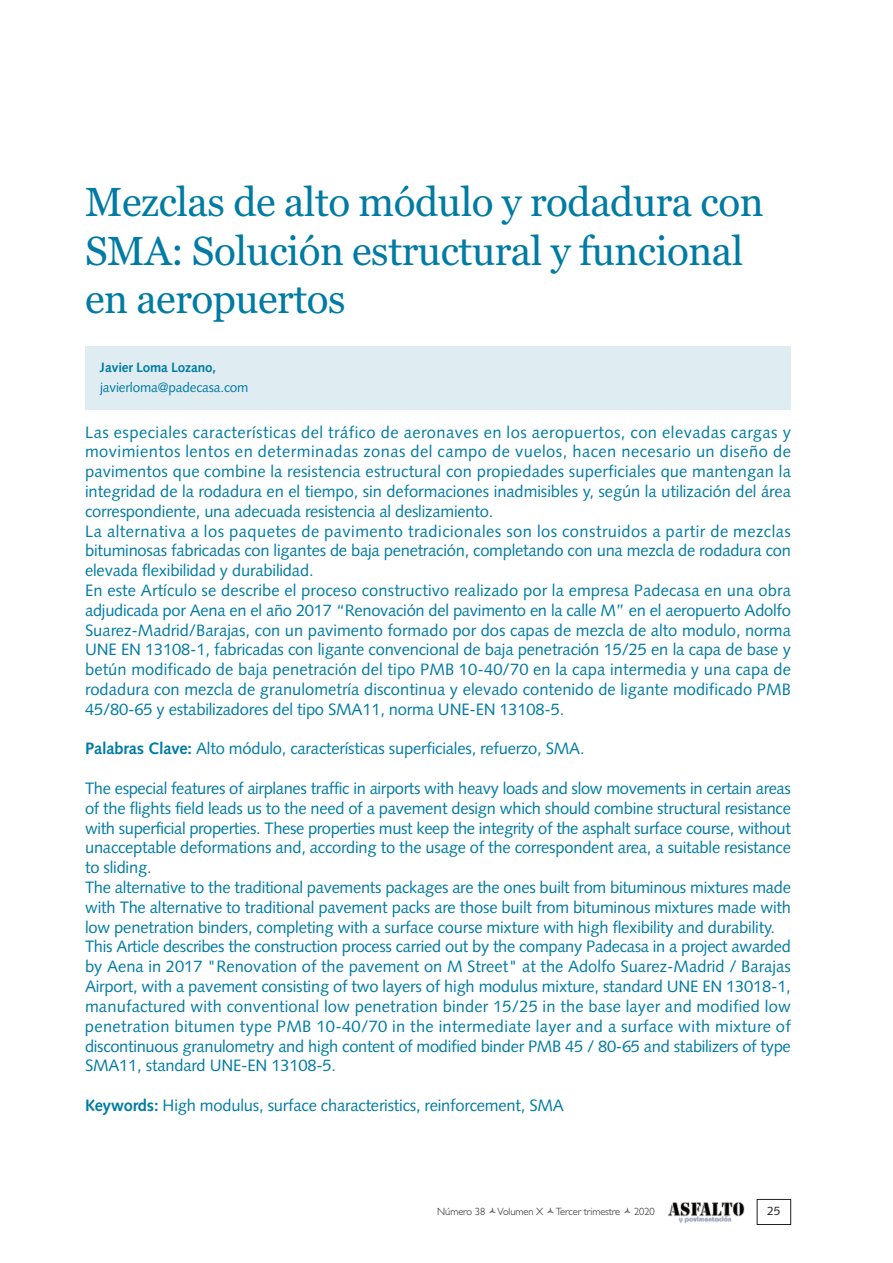
<style>
.page{position:relative;width:893px;height:1263px;background:#fff}
.page>*{position:absolute;margin:0;border:0;box-sizing:border-box;transform-origin:0 0}
.t1{font:40.5px/48.6px "Georgia";letter-spacing:-.01em;color:#007ba3}
.t2{font:16.5px/19.8px "Syntax LT Std";letter-spacing:-.01em;color:#007ba3}
.t3{font:13.5px "Syntax LT Std";letter-spacing:-.01em;color:#007ba3}
.t4{font:700 13.5px "Syntax LT Std";letter-spacing:-.01em;color:#007ba3}
.t5{font:12px "Syntax LT Std";color:#231f20}
.t6{font:300 10.5px "Gill Sans";letter-spacing:-.01em;color:#231f20}
.s1{font-weight:700}
</style>
<div class="page">
<img style="left:668px;top:1202px;width:77px;height:21px">
<div style="left:757px;top:1199px;width:34px;height:26px;border:1px solid #231f20"></div>
<div style="left:85px;top:346px;width:706px;height:64px;background:#dfecf2"></div>
<h1 class="t1" style="left:85px;top:178px;width:680px">Mezclas de alto módulo y rodadura con<br>SMA: Solución estructural y funcional en aeropuertos</h1>
<p class="t4" style="left:100px;top:361px;width:118px">Javier Loma Lozano,</p>
<p class="t3" style="left:100px;top:381px;width:150px">javierloma@padecasa.com</p>
<p class="t2" style="left:85px;top:423px;width:707px">Las especiales características del tráfico de aeronaves en los aeropuertos, con elevadas cargas y movimientos lentos en determinadas zonas del campo de vuelos, hacen necesario un diseño de pavimentos que combine la resistencia estructural con propiedades superficiales que mantengan la integridad de la rodadura en el tiempo, sin deformaciones inadmisibles y, según la utilización del área correspondiente, una adecuada resistencia al deslizamiento.<br>La alternativa a los paquetes de pavimento tradicionales son los construidos a partir de mezclas bituminosas fabricadas con ligantes de baja penetración, completando con una mezcla de rodadura con elevada flexibilidad y durabilidad.<br>En este Artículo se describe el proceso constructivo realizado por la empresa Padecasa en una obra adjudicada por Aena en el año 2017 “Renovación del pavimento en la calle M” en el aeropuerto Adolfo Suarez-Madrid/Barajas, con un pavimento formado por dos capas de mezcla de alto modulo, norma UNE EN 13108-1, fabricadas con ligante convencional de baja penetración 15/25 en la capa de base y betún modificado de baja penetración del tipo PMB 10-40/70 en la capa intermedia y una capa de rodadura con mezcla de granulometría discontinua y elevado contenido de ligante modificado PMB 45/80-65 y estabilizadores del tipo SMA11, norma UNE-EN 13108-5.</p>
<p class="t2" style="left:85px;top:740px;width:501px"><span class="s1">Palabras Clave:</span> Alto módulo, características superficiales, refuerzo, SMA.</p>
<p class="t2" style="left:85px;top:780px;width:707px">The especial features of airplanes traffic in airports with heavy loads and slow movements in certain areas of the flights field leads us to the need of a pavement design which should combine structural resistance with superficial properties. These properties must keep the integrity of the asphalt surface course, without unacceptable deformations and, according to the usage of the correspondent area, a suitable resistance to sliding.<br>The alternative to the traditional pavements packages are the ones built from bituminous mixtures made with The alternative to traditional pavement packs are those built from bituminous mixtures made with low penetration binders, completing with a surface course mixture with high flexibility and durability.<br>This Article describes the construction process carried out by the company Padecasa in a project awarded by Aena in 2017 "Renovation of the pavement on M Street" at the Adolfo Suarez-Madrid / Barajas Airport, with a pavement consisting of two layers of high modulus mixture, standard UNE EN 13018-1, manufactured with conventional low penetration binder 15/25 in the base layer and modified low penetration bitumen type PMB 10-40/70 in the intermediate layer and a surface with mixture of discontinuous granulometry and high content of modified binder PMB 45 / 80-65 and stabilizers of type SMA11, standard UNE-EN 13108-5.</p>
<p class="t2" style="left:85px;top:1097px;width:480px"><span class="s1">Keywords:</span> High modulus, surface characteristics, reinforcement, SMA</p>
<p class="t6" style="left:437px;top:1205px;width:185px">Número 38 Volumen X Tercer trimestre</p>
<p class="t6" style="left:634px;top:1205px;width:22px">2020</p>
<p class="t5" style="left:767px;top:1206px;width:15px">25</p>
</div>
